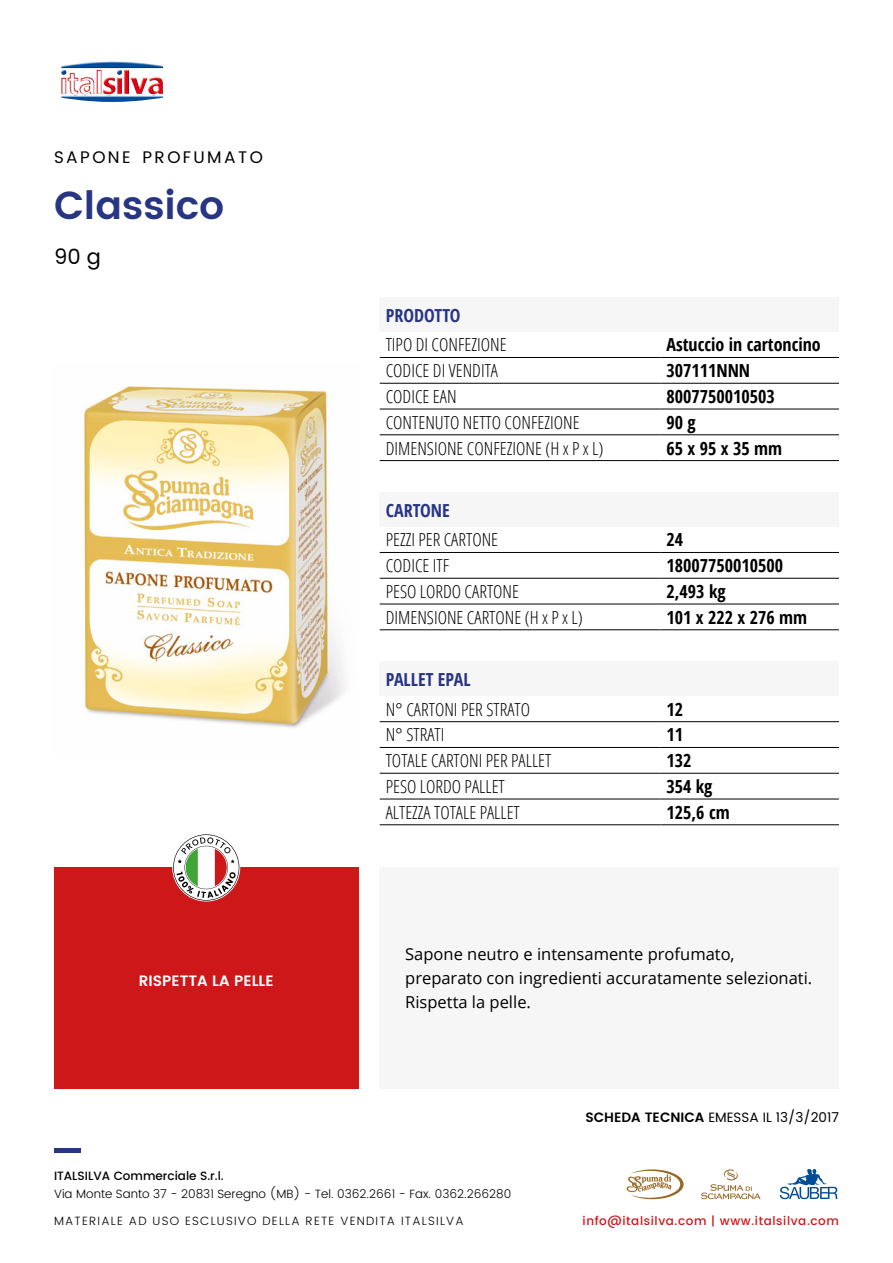
<style>
.page{position:relative;width:893px;height:1263px;background:#fff}
.page>*{position:absolute;margin:0;border:0;box-sizing:border-box;transform-origin:0 0}
.t1{font:600 39px "Poppins";color:#283583}
.t2{font:21px "Poppins";color:#000}
.t3{font:300 condensed 18px "Open Sans";color:#000}
.t4{font:700 condensed 18px "Open Sans";color:#000}
.t5{font:700 condensed 18px "Open Sans";color:#283583}
.t6{font:16.8px "Poppins";letter-spacing:.145em;color:#000}
.t7{font:16.5px/24px "Open Sans";color:#000}
.t8{font:600 15px "Poppins";color:#fff}
.t9{font:13.5px "Poppins";color:#000}
.t10{font:300 12px "Poppins";color:#000}
.t11{font:300 12px "Poppins";letter-spacing:.1em;color:#000}
.t12{font:500 12px "Poppins";letter-spacing:.05em;color:#cd1719}
.t13{font:500 12px "Poppins";color:#000}
.s1{font-weight:600}
</style>
<div class="page">
<hr style="left:54px;top:1148px;width:26px;height:4px;background:#283583">
<svg style="left:626px;top:1169px;width:58px;height:30px"></svg>
<svg style="left:780px;top:1169px;width:58px;height:30px"></svg>
<svg style="left:701px;top:1169px;width:60px;height:30px"></svg>
<img style="left:61px;top:61px;width:102px;height:41px">
<div style="left:54px;top:867px;width:304px;height:222px;background:#cd1719"></div>
<div style="left:380px;top:867px;width:459px;height:222px;background:#f6f6f6"></div>
<img style="left:84px;top:386px;width:261px;height:342px">
<div style="left:380px;top:662px;width:459px;height:34px;background:#f6f6f6"></div>
<hr style="left:380px;top:721px;width:280px;height:1px;background:#000">
<hr style="left:660px;top:721px;width:179px;height:1px;background:#000">
<hr style="left:380px;top:747px;width:280px;height:1px;background:#000">
<hr style="left:660px;top:747px;width:179px;height:1px;background:#000">
<hr style="left:380px;top:773px;width:280px;height:1px;background:#000">
<hr style="left:660px;top:773px;width:179px;height:1px;background:#000">
<hr style="left:380px;top:799px;width:280px;height:1px;background:#000">
<hr style="left:660px;top:799px;width:179px;height:1px;background:#000">
<hr style="left:380px;top:824px;width:280px;height:1px;background:#000">
<hr style="left:660px;top:824px;width:179px;height:1px;background:#000">
<div style="left:380px;top:493px;width:459px;height:34px;background:#f6f6f6"></div>
<hr style="left:380px;top:552px;width:280px;height:1px;background:#000">
<hr style="left:660px;top:552px;width:179px;height:1px;background:#000">
<hr style="left:380px;top:578px;width:280px;height:1px;background:#000">
<hr style="left:660px;top:578px;width:179px;height:1px;background:#000">
<hr style="left:380px;top:604px;width:280px;height:1px;background:#000">
<hr style="left:660px;top:604px;width:179px;height:1px;background:#000">
<hr style="left:380px;top:629px;width:280px;height:1px;background:#000">
<hr style="left:660px;top:629px;width:179px;height:1px;background:#000">
<div style="left:380px;top:298px;width:459px;height:34px;background:#f6f6f6"></div>
<hr style="left:380px;top:357px;width:280px;height:1px;background:#000">
<hr style="left:660px;top:357px;width:179px;height:1px;background:#000">
<hr style="left:380px;top:383px;width:280px;height:1px;background:#000">
<hr style="left:660px;top:383px;width:179px;height:1px;background:#000">
<hr style="left:380px;top:409px;width:280px;height:1px;background:#000">
<hr style="left:660px;top:409px;width:179px;height:1px;background:#000">
<hr style="left:380px;top:434px;width:280px;height:1px;background:#000">
<hr style="left:660px;top:434px;width:179px;height:1px;background:#000">
<hr style="left:380px;top:460px;width:280px;height:1px;background:#000">
<hr style="left:660px;top:460px;width:179px;height:1px;background:#000">
<svg style="left:173px;top:834px;width:66px;height:67px"></svg>
<p class="t6" style="left:54px;top:145px;width:210px">SAPONE PROFUMATO</p>
<h1 class="t1" style="left:54px;top:176px;width:172px">Classico</h1>
<p class="t2" style="left:54px;top:241px;width:49px">90 g</p>
<p class="t8" style="left:139px;top:970px;width:136px">RISPETTA LA PELLE</p>
<p class="t5" style="left:386px;top:302px;width:76px">PRODOTTO</p>
<p class="t3" style="left:386px;top:333px;width:122px">TIPO DI CONFEZIONE</p>
<p class="t4" style="left:666px;top:332px;width:156px">Astuccio in cartoncino</p>
<p class="t3" style="left:386px;top:358px;width:114px">CODICE DI VENDITA</p>
<p class="t4" style="left:666px;top:358px;width:85px">307111NNN</p>
<p class="t3" style="left:386px;top:384px;width:72px">CODICE EAN</p>
<p class="t4" style="left:666px;top:384px;width:110px">8007750010503</p>
<p class="t3" style="left:386px;top:410px;width:195px">CONTENUTO NETTO CONFEZIONE</p>
<p class="t4" style="left:666px;top:410px;width:31px">90 g</p>
<p class="t3" style="left:386px;top:436px;width:219px">DIMENSIONE CONFEZIONE (H x P x L)</p>
<p class="t4" style="left:666px;top:435px;width:117px">65 x 95 x 35 mm</p>
<p class="t5" style="left:386px;top:497px;width:66px">CARTONE</p>
<p class="t3" style="left:386px;top:528px;width:114px">PEZZI PER CARTONE</p>
<p class="t4" style="left:666px;top:527px;width:18px">24</p>
<p class="t3" style="left:386px;top:553px;width:65px">CODICE ITF</p>
<p class="t4" style="left:666px;top:553px;width:118px">18007750010500</p>
<p class="t3" style="left:386px;top:579px;width:135px">PESO LORDO CARTONE</p>
<p class="t4" style="left:666px;top:579px;width:61px">2,493 kg</p>
<p class="t3" style="left:386px;top:605px;width:199px">DIMENSIONE CARTONE (H x P x L)</p>
<p class="t4" style="left:666px;top:605px;width:142px">101 x 222 x 276 mm</p>
<p class="t5" style="left:386px;top:667px;width:87px">PALLET EPAL</p>
<p class="t3" style="left:386px;top:697px;width:146px">N° CARTONI PER STRATO</p>
<p class="t4" style="left:666px;top:697px;width:18px">12</p>
<p class="t3" style="left:386px;top:723px;width:60px">N° STRATI</p>
<p class="t4" style="left:666px;top:722px;width:18px">11</p>
<p class="t3" style="left:386px;top:748px;width:167px">TOTALE CARTONI PER PALLET</p>
<p class="t4" style="left:666px;top:748px;width:27px">132</p>
<p class="t3" style="left:386px;top:774px;width:121px">PESO LORDO PALLET</p>
<p class="t4" style="left:666px;top:774px;width:48px">354 kg</p>
<p class="t3" style="left:386px;top:800px;width:136px">ALTEZZA TOTALE PALLET</p>
<p class="t4" style="left:666px;top:800px;width:65px">125,6 cm</p>
<p class="t7" style="left:405px;top:942px;width:409px">Sapone neutro e intensamente profumato, preparato con ingredienti accuratamente selezionati.<br>Rispetta la pelle.</p>
<p class="t9" style="left:585px;top:1107px;width:255px"><span class="s1">SCHEDA TECNICA</span> EMESSA IL 13/3/2017</p>
<p class="t13" style="left:54px;top:1167px;width:171px">ITALSILVA Commerciale S.r.l.</p>
<p class="t10" style="left:54px;top:1185px;width:459px">Via Monte Santo 37 - 20831 Seregno (MB) - Tel. 0362.2661 - Fax. 0362.266280</p>
<p class="t11" style="left:54px;top:1212px;width:411px">MATERIALE AD USO ESCLUSIVO DELLA RETE VENDITA ITALSILVA</p>
<p class="t12" style="left:583px;top:1212px;width:258px">info@italsilva.com | www.italsilva.com</p>
</div>
